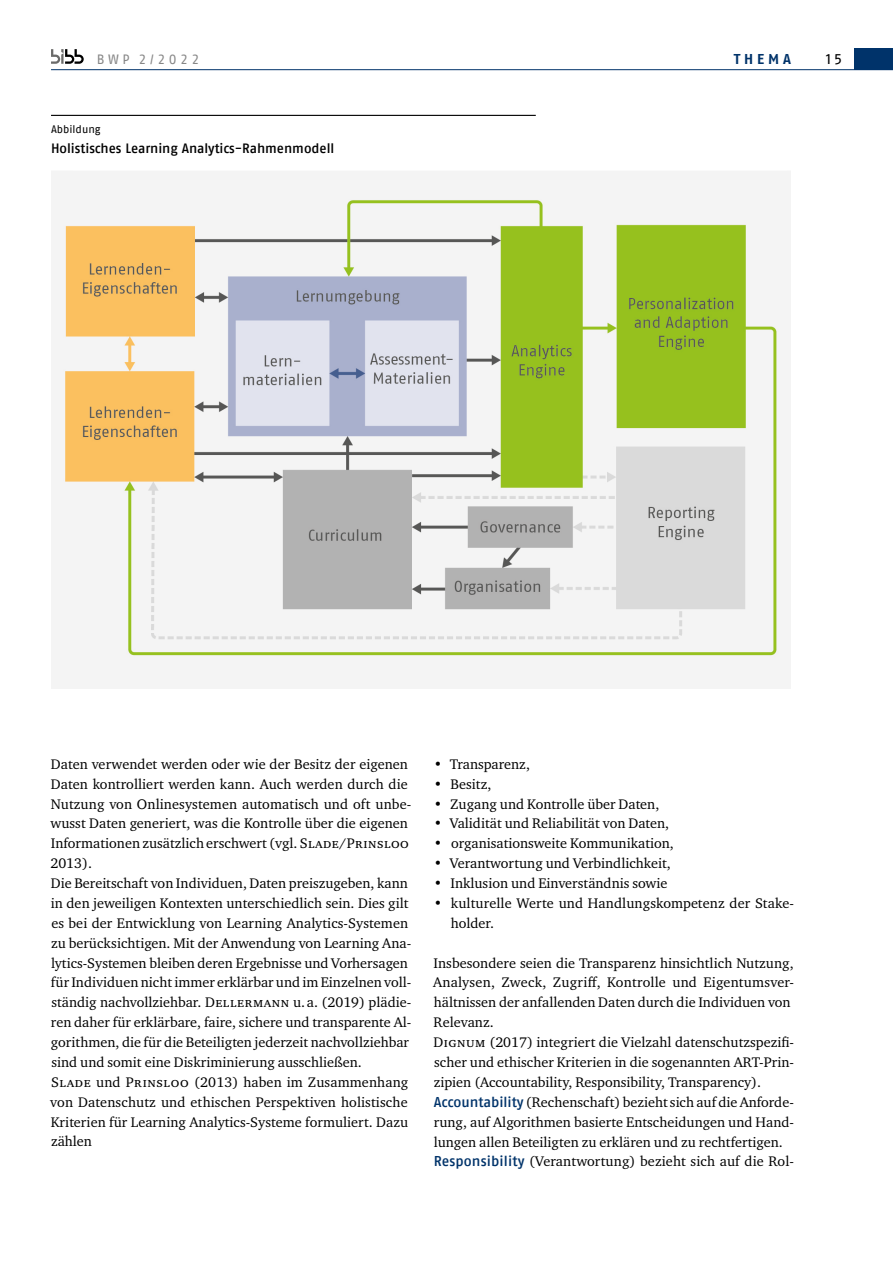
<style>
.page{position:relative;width:893px;height:1263px;background:#fff}
.page>*{position:absolute;margin:0;border:0;box-sizing:border-box;transform-origin:0 0}
.t1{font:15px "Fago Pro";color:#000}
.t2{font:14.25px/20px "Charter ITC Pro";color:#000}
.t3{font:700 14.25px "Fago Pro";letter-spacing:.27em;color:#00336a}
.t4{font:500 13.5px "Fago Pro";color:#000}
.t5{font:13.5px "Fago Pro";letter-spacing:.26em;color:#878787}
.t6{font:10.8px "Fago Pro";color:#000}
.s1{font-family:"Fago Pro";font-weight:500;color:#00336a}
</style>
<div class="page">
<hr style="left:51px;top:115px;width:485px;height:1px;background:#000">
<hr style="left:51px;top:69px;width:842px;height:1px;background:#00336a">
<svg style="left:51px;top:49px;width:33px;height:15px"></svg>
<div style="left:855px;top:48px;width:38px;height:22px;background:#00336a"></div>
<img style="left:51px;top:171px;width:740px;height:518px">
<p class="t5" style="left:97px;top:51px;width:104px">BWP 2/2022</p>
<p class="t3" style="left:734px;top:50px;width:59px">THEMA</p>
<p class="t1" style="left:826px;top:50px;width:17px">15</p>
<p class="t6" style="left:51px;top:122px;width:51px">Abbildung</p>
<p class="t4" style="left:51px;top:140px;width:285px">Holistisches Learning Analytics-Rahmenmodell</p>
<p class="t2" style="left:50px;top:754px;width:362px">Daten verwendet werden oder wie der Besitz der eigenen Daten kontrolliert werden kann. Auch werden durch die Nutzung von Onlinesystemen automatisch und oft unbe&shy;wusst Daten generiert, was die Kontrolle über die eigenen Informationen zusätzlich erschwert (vgl. Slade/Prinsloo 2013).</p>
<p class="t2" style="left:50px;top:873px;width:362px">Die Bereitschaft von Individuen, Daten preiszugeben, kann in den jeweiligen Kontexten unterschiedlich sein. Dies gilt es bei der Entwicklung von Learning Analytics-Systemen zu berücksichtigen. Mit der Anwendung von Learning Ana&shy;lytics-Systemen bleiben deren Ergebnisse und Vorhersagen für Individuen nicht immer erklärbar und im Einzelnen voll&shy;ständig nachvollziehbar. Dellermann u. a. (2019) plädie&shy;ren daher für erklärbare, faire, sichere und transparente Al&shy;gorithmen, die für die Beteiligten jederzeit nachvollziehbar sind und somit eine Diskriminierung ausschließen.<br>Slade und Prinsloo (2013) haben im Zusammenhang von Datenschutz und ethischen Perspektiven holistische Kriterien für Learning Analytics-Systeme formuliert. Dazu zählen</p>
<p class="t2" style="left:434px;top:754px;width:98px">• Transparenz,</p>
<p class="t2" style="left:434px;top:773px;width:59px">• Besitz,</p>
<p class="t2" style="left:434px;top:793px;width:227px">• Zugang und Kontrolle über Daten,</p>
<p class="t2" style="left:434px;top:813px;width:237px">• Validität und Reliabilität von Daten,</p>
<p class="t2" style="left:434px;top:833px;width:242px">• organisationsweite Kommunikation,</p>
<p class="t2" style="left:434px;top:853px;width:239px">• Verantwortung und Verbindlichkeit,</p>
<p class="t2" style="left:434px;top:873px;width:235px">• Inklusion und Einverständnis sowie</p>
<p class="t2" style="left:451px;top:893px;width:345px;text-indent:-17px">• kulturelle Werte und Handlungskompetenz der Stake&shy;holder.</p>
<p class="t2" style="left:433px;top:952px;width:362px">Insbesondere seien die Transparenz hinsichtlich Nutzung, Analysen, Zweck, Zugrif, Kontrolle und Eigentumsver&shy;hältnissen der anfallenden Daten durch die Individuen von Relevanz.<br>Dignum (2017) integriert die Vielzahl datenschutzspezif&shy;scher und ethischer Kriterien in die sogenannten ART-Prin&shy;zipien (Accountability, Responsibility, Transparency).<br><span class="s1">Accountability</span> (Rechenschaft) bezieht sich auf die Anforde&shy;rung, auf Algorithmen basierte Entscheidungen und Hand&shy;lungen allen Beteiligten zu erklären und zu rechtfertigen.<br><span class="s1">Responsibility</span> (Verantwortung) bezieht sich auf die Rol-</p>
</div>
